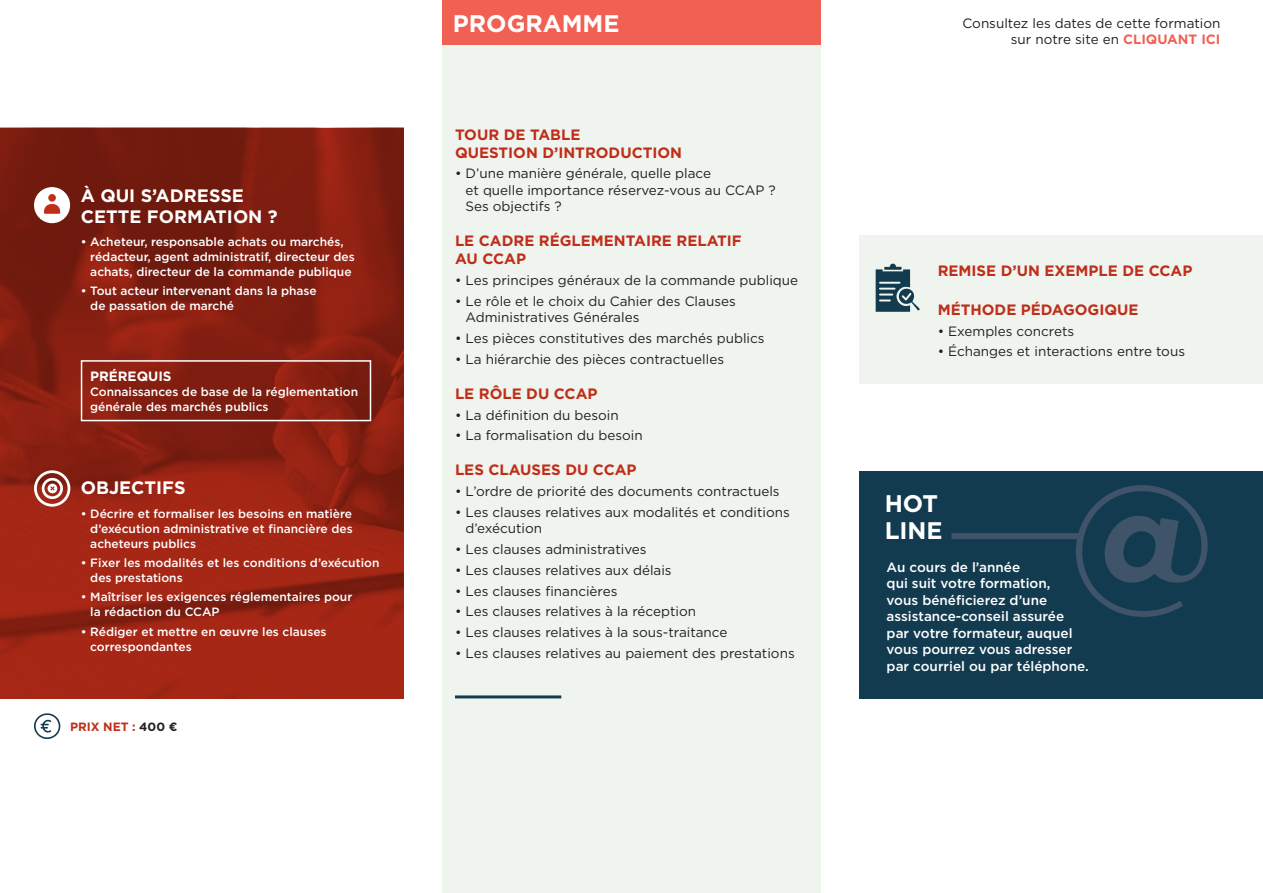
<style>
.page{position:relative;width:1263px;height:893px;background:#fff}
.page>*{position:absolute;margin:0;border:0;box-sizing:border-box;transform-origin:0 0}
.t1{font:700 24px/27px "Gotham";color:#fff}
.t2{font:700 18px/21px "Gotham";color:#fff}
.t3{font:700 15px/18px "Gotham";color:#c02d19}
.t4{font:13.5px/16.5px "Gotham";color:#231f20}
.t5{font:500 13.5px/16.5px "Gotham";color:#fff}
.t6{font:700 13.5px "Gotham";color:#fff}
.t7{font:500 12px/15px "Gotham";color:#fff}
.t8{font:700 12px "Gotham";color:#c02d19}
.s1{color:#231f20}
.s2{font-weight:700;color:#f16153}
</style>
<div class="page">
<div style="left:442px;top:0;width:379px;height:893px;background:#eff4ee"></div>
<svg style="left:0;top:128px;width:404px;height:570px;background:#8c2012"></svg>
<svg style="left:34px;top:470px;width:36px;height:37px"></svg>
<div style="left:34px;top:187px;width:36px;height:36px;background:#fff;border-radius:50%"></div>
<svg style="left:44px;top:204px;width:16px;height:10px"></svg>
<div style="left:48px;top:194px;width:8px;height:8px;background:#c02d19;border-radius:50%"></div>
<div style="left:81px;top:360px;width:290px;height:61px;border:2px solid #fff"></div>
<svg style="left:34px;top:713px;width:27px;height:26px"></svg>
<hr style="left:455px;top:695px;width:106px;height:3px;background:#133b50">
<div style="left:442px;top:0;width:379px;height:44px;background:#f16153"></div>
<div style="left:859px;top:471px;width:404px;height:227px;background:#133b50"></div>
<svg style="left:1076px;top:485px;width:132px;height:132px"></svg>
<div style="left:951px;top:533px;width:129px;height:6px;background:#3f5468"></div>
<div style="left:859px;top:235px;width:404px;height:148px;background:#eff4ee"></div>
<svg style="left:876px;top:264px;width:44px;height:48px"></svg>
<p class="t2" style="left:81px;top:185px;width:198px">À QUI S’ADRESSE<br>CETTE FORMATION ?</p>
<p class="t7" style="left:90px;top:234px;width:266px;text-indent:-9px">• Acheteur, responsable achats ou marchés, rédacteur, agent administratif, directeur des achats, directeur de la commande publique</p>
<p class="t7" style="left:90px;top:283px;width:228px;text-indent:-9px">• Tout acteur intervenant dans la phase de passation de marché</p>
<p class="t6" style="left:90px;top:367px;width:83px">PRÉREQUIS</p>
<p class="t7" style="left:90px;top:384px;width:270px">Connaissances de base de la réglementation générale des marchés publics</p>
<p class="t2" style="left:81px;top:477px;width:106px">OBJECTIFS</p>
<p class="t7" style="left:90px;top:506px;width:264px;text-align:justify;text-indent:-9px">• Décrire et formaliser les besoins en matière d’exécution administrative et financière des acheteurs publics</p>
<p class="t7" style="left:90px;top:555px;width:291px;text-indent:-9px">• Fixer les modalités et les conditions d’exécution des prestations</p>
<p class="t7" style="left:90px;top:589px;width:264px;text-indent:-9px">• Maîtriser les exigences réglementaires pour la rédaction du CCAP</p>
<p class="t7" style="left:90px;top:624px;width:238px;text-indent:-9px">• Rédiger et mettre en œuvre les clauses correspondantes</p>
<p class="t8" style="left:70px;top:719px;width:109px">PRIX NET : <span class="s1">400 €</span></p>
<p class="t1" style="left:453px;top:10px;width:168px">PROGRAMME</p>
<p class="t4" style="left:962px;top:14px;width:259px;text-align:right">Consultez les dates de cette formation sur notre site en <span class="s2">CLIQUANT ICI</span></p>
<p class="t3" style="left:455px;top:125px;width:229px">TOUR DE TABLE<br>QUESTION D’INTRODUCTION</p>
<p class="t4" style="left:465px;top:165px;width:312px;text-indent:-11px">• D’une manière générale, quelle place<br>et quelle importance réservez-vous au CCAP ?<br>Ses objectifs ?</p>
<p class="t3" style="left:455px;top:232px;width:288px">LE CADRE RÉGLEMENTAIRE RELATIF<br>AU CCAP</p>
<p class="t4" style="left:455px;top:272px;width:345px">• Les principes généraux de la commande publique</p>
<p class="t4" style="left:465px;top:293px;width:272px;text-indent:-11px">• Le rôle et le choix du Cahier des Clauses<br>Administratives Générales</p>
<p class="t4" style="left:455px;top:330px;width:311px">• Les pièces constitutives des marchés publics</p>
<p class="t4" style="left:455px;top:351px;width:271px">• La hiérarchie des pièces contractuelles</p>
<p class="t3" style="left:455px;top:384px;width:144px">LE RÔLE DU CCAP</p>
<p class="t4" style="left:455px;top:406px;width:165px">• La définition du besoin</p>
<p class="t4" style="left:455px;top:427px;width:189px">• La formalisation du besoin</p>
<p class="t3" style="left:455px;top:461px;width:183px">LES CLAUSES DU CCAP</p>
<p class="t4" style="left:455px;top:483px;width:326px">• L’ordre de priorité des documents contractuels</p>
<p class="t4" style="left:465px;top:504px;width:326px;text-indent:-11px">• Les clauses relatives aux modalités et conditions d’exécution</p>
<p class="t4" style="left:455px;top:541px;width:193px">• Les clauses administratives</p>
<p class="t4" style="left:455px;top:562px;width:218px">• Les clauses relatives aux délais</p>
<p class="t4" style="left:455px;top:582px;width:164px">• Les clauses financières</p>
<p class="t4" style="left:455px;top:603px;width:243px">• Les clauses relatives à la réception</p>
<p class="t4" style="left:455px;top:624px;width:274px">• Les clauses relatives à la sous-traitance</p>
<p class="t4" style="left:455px;top:645px;width:341px">• Les clauses relatives au paiement des prestations</p>
<p class="t3" style="left:938px;top:261px;width:256px">REMISE D’UN EXEMPLE DE CCAP</p>
<p class="t3" style="left:938px;top:300px;width:202px">MÉTHODE PÉDAGOGIQUE</p>
<p class="t4" style="left:938px;top:322px;width:138px">• Exemples concrets</p>
<p class="t4" style="left:938px;top:343px;width:249px">• Échanges et interactions entre tous</p>
<p class="t1" style="left:885px;top:490px;width:59px">HOT<br>LINE</p>
<p class="t5" style="left:887px;top:559px;width:204px">Au cours de l’année<br>qui suit votre formation,<br>vous bénéficierez d’une assistance-conseil assurée par votre formateur, auquel vous pourrez vous adresser par courriel ou par téléphone.</p>
</div>
